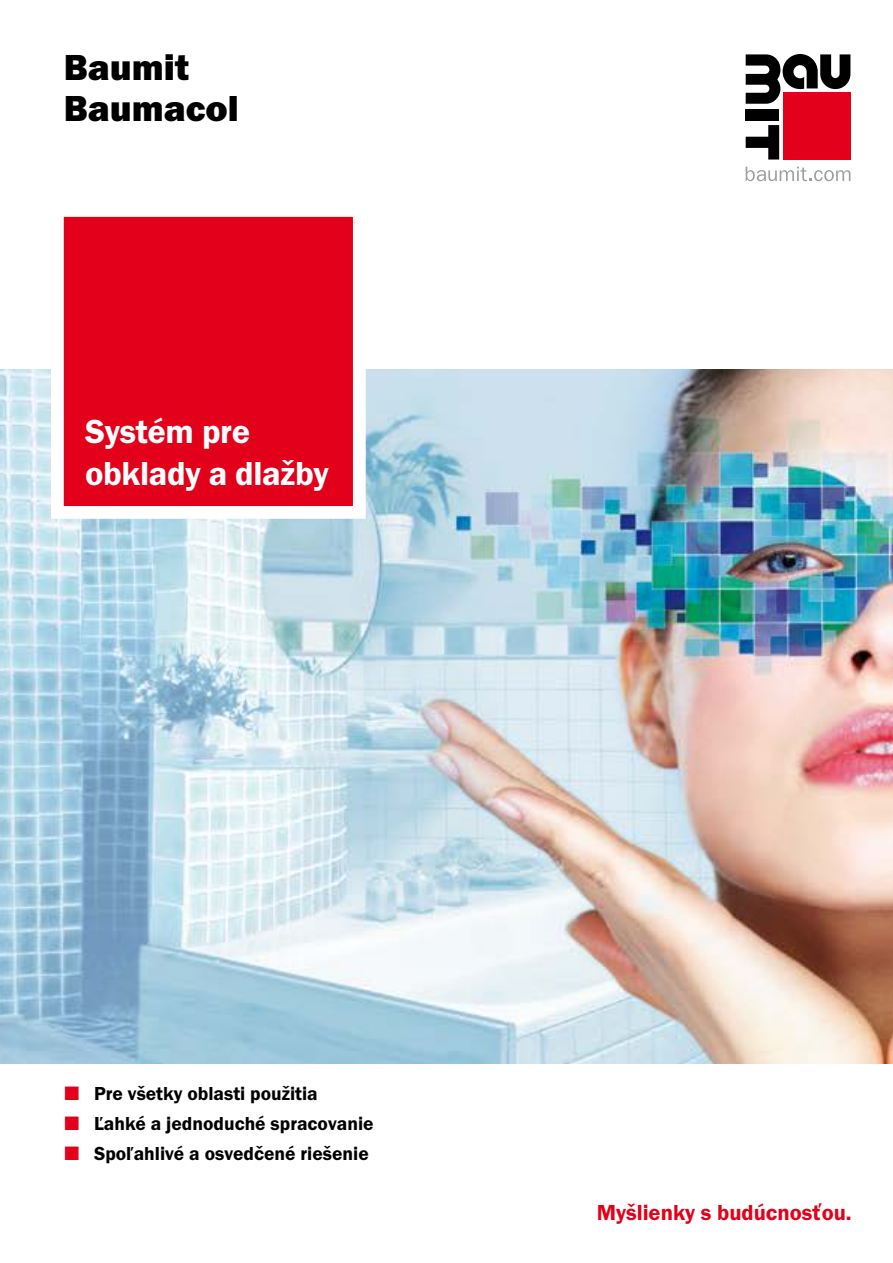
<style>
.page{position:relative;width:893px;height:1263px;background:#fff}
.page>*{position:absolute;margin:0;border:0;box-sizing:border-box;transform-origin:0 0}
.t1{font:37.5px/40.5px "Franklin Got Itc TOT Hea";color:#000}
.t2{font:600 34.5px/41.4px "Franklin Got Itc TCE";letter-spacing:-.01em;color:#fff}
.t3{font:22.5px "Franklin Got Itc TOT Dem";color:#e2001a}
.t4{font:600 19.5px "Franklin Got Itc TCE";color:#000}
.s1{color:#e2001a}
</style>
<div class="page">
<img style="left:0;top:370px;width:893px;height:693px">
<svg style="left:45px;top:216px;width:327px;height:309px;background:#e42a40"></svg>
<div style="left:746px;top:110px;width:33px;height:11px;background:#000"></div>
<svg style="left:746px;top:125px;width:33px;height:35px"></svg>
<div style="left:783px;top:92px;width:67px;height:68px;background:#e2001a"></div>
<svg style="left:746px;top:54px;width:104px;height:50px"></svg>
<svg style="left:746px;top:167px;width:104px;height:14px"></svg>
<h1 class="t1" style="left:64px;top:48px;width:177px">Baumit<br>Baumacol</h1>
<h2 class="t2" style="left:85px;top:411px;width:245px">Systém pre obklady a dlažby</h2>
<p class="t4" style="left:65px;top:1083px;width:255px"><span class="s1">■</span> Pre všetky oblasti použitia</p>
<p class="t4" style="left:65px;top:1113px;width:311px"><span class="s1">■</span> Ľahké a jednoduché spracovanie</p>
<p class="t4" style="left:65px;top:1143px;width:306px"><span class="s1">■</span> Spoľahlivé a osvedčené riešenie</p>
<p class="t3" style="left:597px;top:1200px;width:256px">Myšlienky s budúcnosťou.</p>
</div>
